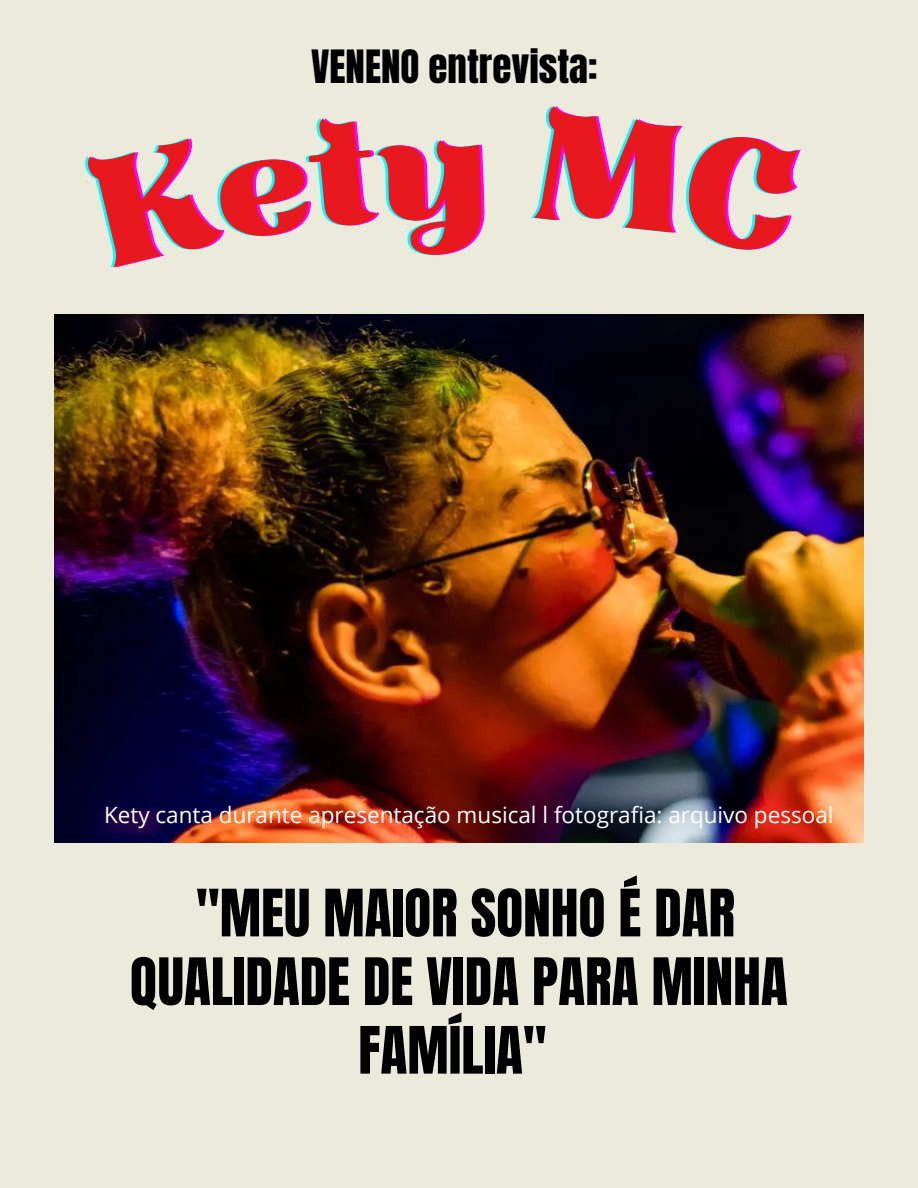
<style>
.page{position:relative;width:918px;height:1188px;background:#eceada}
.page>*{position:absolute;margin:0;border:0;box-sizing:border-box;transform-origin:0 0}
.t1{font:55.5px/68.7px "Anton";color:#000001;text-align:center}
.t2{font:39px "Anton";color:#000001}
.t3{font:22.5px "Open Sans";color:#fff}
</style>
<div class="page">
<img style="left:54px;top:314px;width:810px;height:528px">
<p class="t2" style="left:311px;top:39px;width:288px">VENENO entrevista:</p>
<p class="t3" style="left:104px;top:799px;width:731px">Kety canta durante apresentação musical l fotografia: arquivo pessoal</p>
<p class="t1" style="left:130px;top:880px;width:659px">"MEU MAIOR SONHO É DAR<br>QUALIDADE DE VIDA PARA MINHA<br>FAMÍLIA"</p>
</div>
